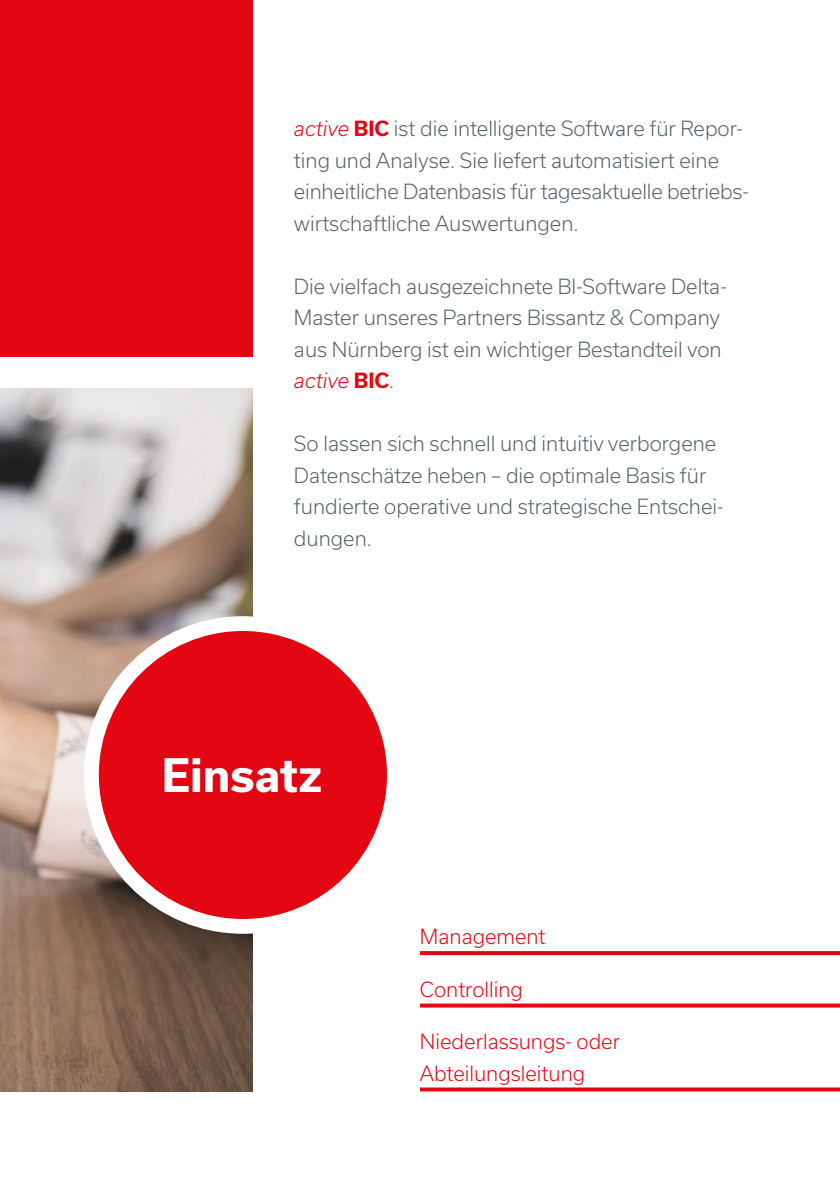
<style>
.page{position:relative;width:840px;height:1191px;background:#fff}
.page>*{position:absolute;margin:0;border:0;box-sizing:border-box;transform-origin:0 0}
.t1{font:700 44px "Usual";color:#fff}
.t2{font:300 20px/31.4px "Usual";color:#54616c}
.t3{font:300 20px/31.4px "Usual";color:#e30613}
.s1{font-style:italic;color:#e30613}
.s2{font-weight:700;color:#e30613}
</style>
<div class="page">
<img style="left:0;top:388px;width:252px;height:703px">
<div style="left:0;top:0;width:252px;height:357px;background:#e30613"></div>
<div style="left:91px;top:623px;width:303px;height:303px;background:#e30613;border-radius:50%"></div>
<div style="left:84px;top:616px;width:317px;height:317px;border:15px solid #fff;border-radius:50%"></div>
<svg style="left:420px;top:951px;width:419px;height:4px;background:#e30b18"></svg>
<svg style="left:420px;top:1003px;width:419px;height:4px;background:#e62833"></svg>
<svg style="left:420px;top:1087px;width:419px;height:4px;background:#e62430"></svg>
<p class="t2" style="left:294px;top:113px;width:456px"><span class="s1">active</span> <span class="s2">BIC</span> ist die intelligente Software für Repor&shy;ting und Analyse. Sie liefert automatisiert eine einheitliche Datenbasis für tagesaktuelle betriebs&shy;wirtschaftliche Auswertungen.</p>
<p class="t2" style="left:294px;top:270px;width:434px">Die vielfach ausgezeichnete BI-Software Delta-Master unseres Partners Bissantz &amp; Company aus Nürnberg ist ein wichtiger Bestandteil von <span class="s1">active</span> <span class="s2">BIC</span>.</p>
<p class="t2" style="left:294px;top:428px;width:431px">So lassen sich schnell und intuitiv verborgene Datenschätze heben – die optimale Basis für fundierte operative und strategische Entschei&shy;dungen.</p>
<h1 class="t1" style="left:162px;top:749px;width:161px">Einsatz</h1>
<p class="t3" style="left:420px;top:921px;width:127px">Management</p>
<p class="t3" style="left:420px;top:973px;width:104px">Controlling</p>
<p class="t3" style="left:420px;top:1026px;width:201px">Niederlassungs- oder<br>Abteilungsleitung</p>
</div>
